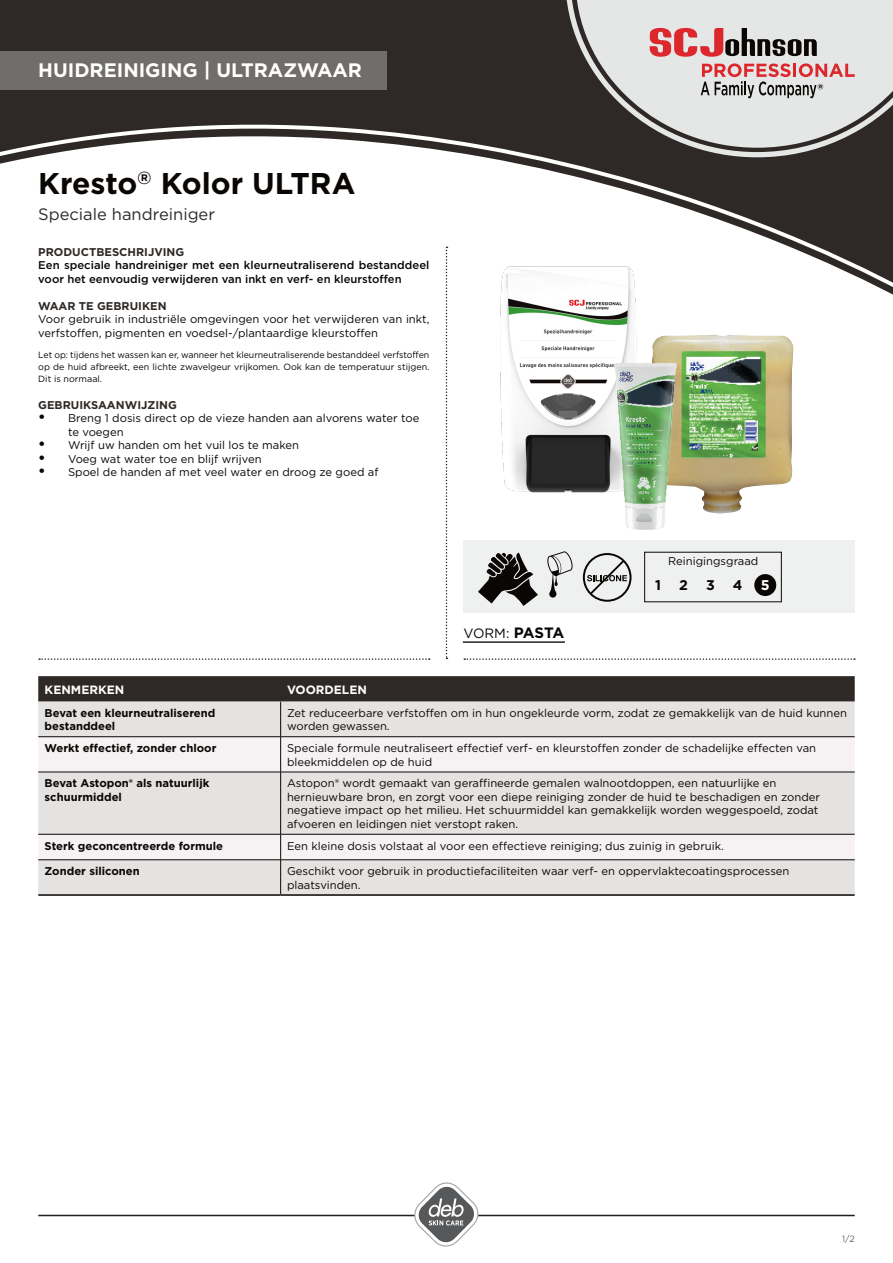
<style>
.page{position:relative;width:893px;height:1263px;background:#fff}
.page>*{position:absolute;margin:0;border:0;box-sizing:border-box;transform-origin:0 0}
.t1{font:700 30px "Gotham";color:#0a0604}
.t2{font:700 19.5px "Gotham";color:#fff}
._08_Copy_Prokyon_8_7{font:16.5px "Gotham";color:#2e2926}
._08_Subline_Prokyon{font:700 14.1px "Gotham";color:#0a0604}
._08_Subline_Prokyon-2{font:700 14.1px "Gotham";color:#fff}
._08_Subline_Prokyon-3{font:13.5px "Gotham";color:#0a0604}
.t3{font:700 12px "Gotham";color:#fff}
._08_Subline_Prokyon-4{font:11.25px/13.5px "Gotham";color:#0a0604}
._08_Subline_Prokyon-5{font:700 11.25px/13.5px "Gotham";color:#0a0604}
._08_Subline_Prokyon-6{font:500 11.25px/13.5px "Gotham";color:#0a0604}
.t4{font:700 11.25px "Gotham";color:#2e2926}
._08_Subline_Prokyon-7{font:9px/12px "Gotham";color:#0a0604;text-align:justify}
.t5{font:300 9px "Gotham";color:#231f20}
.s1{font-weight:700;font-size:15px}
</style>
<div class="page">
<div style="left:463px;top:540px;width:392px;height:72px;background:#eff1f0"></div>
<svg style="left:0;top:0;width:566px;height:311px;background:#3c3835"></svg>
<svg style="left:0;top:119px;width:893px;height:184px"></svg>
<div style="left:0;top:51px;width:387px;height:38px;background:#716d6a"></div>
<hr style="left:38px;top:1215px;width:817px;height:1px;background:#231f20">
<svg style="left:414px;top:1182px;width:64px;height:64px"></svg>
<svg style="left:566px;top:0;width:327px;height:157px;background:#4a4644"></svg>
<svg style="left:576px;top:0;width:317px;height:148px;background:#bfbfbe"></svg>
<svg style="left:649px;top:28px;width:168px;height:29px;background:#b28586"></svg>
<svg style="left:701px;top:63px;width:154px;height:35px;background:#cbaaab"></svg>
<img style="left:489px;top:254px;width:157px;height:239px">
<svg style="left:446px;top:247px;width:1px;height:412px"></svg>
<svg style="left:39px;top:658px;width:391px;height:2px"></svg>
<svg style="left:464px;top:658px;width:391px;height:2px"></svg>
<svg style="left:38px;top:676px;width:817px;height:26px;background:#332e2b"></svg>
<div style="left:38px;top:702px;width:817px;height:192px;background:#e5e2e2"></div>
<svg style="left:38px;top:737px;width:817px;height:122px;fill:#e5e2e2"></svg>
<hr style="left:38px;top:772px;width:243px;height:1px;background:#0a0604">
<hr style="left:38px;top:834px;width:243px;height:1px;background:#0a0604">
<hr style="left:38px;top:894px;width:243px;height:2px;background:#0a0604">
<hr style="left:281px;top:894px;width:574px;height:2px;background:#0a0604">
<hr style="left:38px;top:859px;width:243px;height:1px;background:#0a0604">
<hr style="left:38px;top:736px;width:243px;height:1px;background:#0a0604">
<hr style="left:280px;top:702px;width:1px;height:34px;background:#0a0604">
<hr style="left:281px;top:736px;width:574px;height:1px;background:#0a0604">
<hr style="left:280px;top:737px;width:1px;height:35px;background:#0a0604">
<hr style="left:281px;top:772px;width:574px;height:1px;background:#0a0604">
<hr style="left:280px;top:772px;width:1px;height:62px;background:#0a0604">
<hr style="left:281px;top:834px;width:574px;height:1px;background:#0a0604">
<svg style="left:280px;top:834px;width:1px;height:25px"></svg>
<hr style="left:281px;top:859px;width:574px;height:1px;background:#0a0604">
<hr style="left:280px;top:860px;width:1px;height:34px;background:#0a0604">
<div style="left:754px;top:574px;width:22px;height:22px;background:#0a0604;border-radius:50%"></div>
<svg style="left:583px;top:553px;width:49px;height:49px"></svg>
<img style="left:652px;top:335px;width:142px;height:178px">
<img style="left:590px;top:351px;width:108px;height:179px">
<svg style="left:478px;top:553px;width:60px;height:53px"></svg>
<svg style="left:547px;top:551px;width:26px;height:47px"></svg>
<hr style="left:463px;top:641px;width:102px;height:2px;background:#231f20">
<p class="t2" style="left:38px;top:59px;width:325px">HUIDREINIGING | ULTRAZWAAR</p>
<p class="t1" style="left:38px;top:165px;width:319px">Kresto<sup>‰</sup> Kolor ULTRA</p>
<p class="_08_Copy_Prokyon_8_7" style="left:38px;top:204px;width:178px">Speciale handreiniger</p>
<p class="t4" style="left:38px;top:245px;width:148px">PRODUCTBESCHRIJVING</p>
<p class="_08_Subline_Prokyon-6" style="left:38px;top:258px;width:393px">Een speciale handreiniger met een kleurneutraliserend bestanddeel voor het eenvoudig verwijderen van inkt en verf- en kleurstoffen</p>
<p class="t4" style="left:38px;top:299px;width:130px">WAAR TE GEBRUIKEN</p>
<p class="_08_Subline_Prokyon-4" style="left:38px;top:312px;width:393px">Voor gebruik in industriële omgevingen voor het verwijderen van inkt, verfstoffen, pigmenten en voedsel-/plantaardige kleurstoffen</p>
<p class="_08_Subline_Prokyon-7" style="left:38px;top:348px;width:393px">Let op: tijdens het wassen kan er, wanneer het kleurneutraliserende bestanddeel verfstoffen op de huid afbreekt, een lichte zwavelgeur vrijkomen. Ook kan de temperatuur stijgen.<br>Dit is normaal.</p>
<p class="t4" style="left:38px;top:398px;width:140px">GEBRUIKSAANWIJZING</p>
<p class="_08_Subline_Prokyon-4" style="left:68px;top:411px;width:353px;text-indent:-30px"><span class="s1">•</span> Breng 1 dosis direct op de vieze handen aan alvorens water toe te voegen</p>
<p class="_08_Subline_Prokyon-4" style="left:38px;top:438px;width:262px"><span class="s1">•</span> Wrijf uw handen om het vuil los te maken</p>
<p class="_08_Subline_Prokyon-4" style="left:38px;top:452px;width:225px"><span class="s1">•</span> Voeg wat water toe en blijf wrijven</p>
<p class="_08_Subline_Prokyon-4" style="left:38px;top:465px;width:342px"><span class="s1">•</span> Spoel de handen af met veel water en droog ze goed af</p>
<p class="_08_Subline_Prokyon-3" style="left:463px;top:624px;width:102px">VORM: <span class="s1">PASTA</span></p>
<p class="_08_Subline_Prokyon-4" style="left:668px;top:554px;width:92px">Reinigingsgraad</p>
<p class="_08_Subline_Prokyon" style="left:655px;top:576px;width:7px">1</p>
<p class="_08_Subline_Prokyon" style="left:679px;top:576px;width:10px">2</p>
<p class="_08_Subline_Prokyon" style="left:706px;top:576px;width:10px">3</p>
<p class="_08_Subline_Prokyon" style="left:733px;top:576px;width:11px">4</p>
<p class="_08_Subline_Prokyon-2" style="left:761px;top:576px;width:10px">5</p>
<p class="t3" style="left:45px;top:682px;width:81px">KENMERKEN</p>
<p class="t3" style="left:287px;top:682px;width:81px">VOORDELEN</p>
<p class="_08_Subline_Prokyon-5" style="left:45px;top:706px;width:172px">Bevat een kleurneutraliserend bestanddeel</p>
<p class="_08_Subline_Prokyon-4" style="left:287px;top:706px;width:562px">Zet reduceerbare verfstoffen om in hun ongekleurde vorm, zodat ze gemakkelijk van de huid kunnen worden gewassen.</p>
<p class="_08_Subline_Prokyon-5" style="left:45px;top:741px;width:173px">Werkt effectief, zonder chloor</p>
<p class="_08_Subline_Prokyon-4" style="left:287px;top:741px;width:531px">Speciale formule neutraliseert effectief verf- en kleurstoffen zonder de schadelijke effecten van bleekmiddelen op de huid</p>
<p class="_08_Subline_Prokyon-5" style="left:45px;top:776px;width:166px">Bevat Astopon® als natuurlijk schuurmiddel</p>
<p class="_08_Subline_Prokyon-4" style="left:287px;top:776px;width:535px">Astopon® wordt gemaakt van geraffineerde gemalen walnootdoppen, een natuurlijke en hernieuwbare bron, en zorgt voor een diepe reiniging zonder de huid te beschadigen en zonder negatieve impact op het milieu. Het schuurmiddel kan gemakkelijk worden weggespoeld, zodat afvoeren en leidingen niet verstopt raken.</p>
<p class="_08_Subline_Prokyon-5" style="left:45px;top:839px;width:180px">Sterk geconcentreerde formule</p>
<p class="_08_Subline_Prokyon-4" style="left:287px;top:839px;width:438px">Een kleine dosis volstaat al voor een effectieve reiniging; dus zuinig in gebruik.</p>
<p class="_08_Subline_Prokyon-5" style="left:45px;top:864px;width:97px">Zonder siliconen</p>
<p class="_08_Subline_Prokyon-4" style="left:287px;top:864px;width:504px">Geschikt voor gebruik in productiefaciliteiten waar verf- en oppervlaktecoatingsprocessen plaatsvinden.</p>
<p class="t5" style="left:842px;top:1233px;width:14px">1/2</p>
</div>
